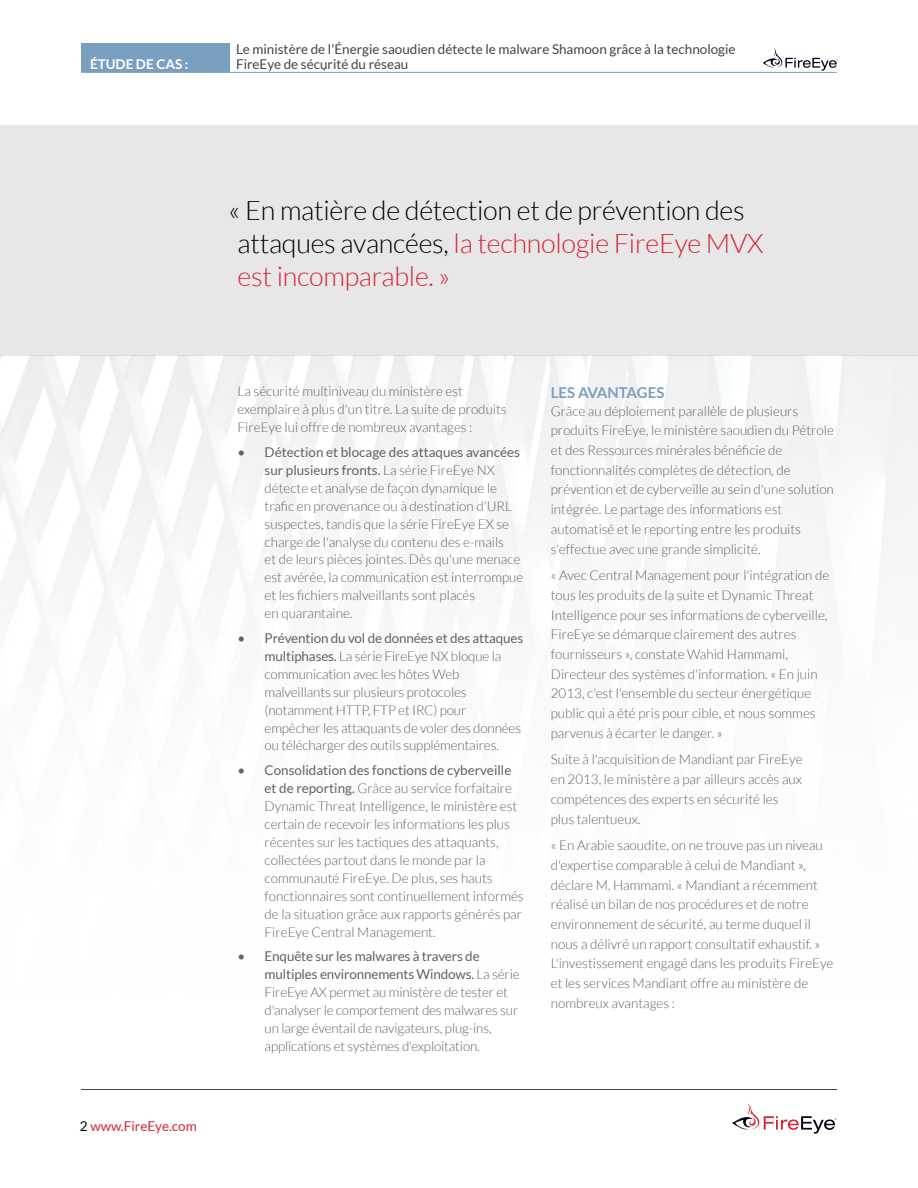
<style>
.page{position:relative;width:918px;height:1188px;background:#fff}
.page>*{position:absolute;margin:0;border:0;box-sizing:border-box;transform-origin:0 0}
.t1{font:300 27px/33px "Lato";letter-spacing:-.01em;color:#000}
.t2{font:700 15px "Lato";color:#79a0c1}
.t3{font:300 13.5px/18px "Lato";color:#616161}
.t4{font:13.5px/15px "Lato";color:#444346}
.t5{font:13.5px "Lato";color:#d82435}
.t6{font:700 13.5px "Lato";color:#fff}
.s1{color:#d82435}
.s2{color:#000}
.s3{font-weight:400}
</style>
<div class="page">
<hr style="left:81px;top:72px;width:756px;height:1px;background:#79a0c1">
<div style="left:81px;top:43px;width:149px;height:29px;background:#79a0c1"></div>
<svg style="left:763px;top:49px;width:75px;height:22px"></svg>
<div style="left:0;top:125px;width:918px;height:231px;background:#e7e7e8"></div>
<hr style="left:81px;top:1089px;width:756px;height:1px;background:#444346">
<svg style="left:732px;top:1103px;width:104px;height:31px"></svg>
<p class="t4" style="left:236px;top:41px;width:501px">Le ministère de l'Énergie saoudien détecte le malware Shamoon grâce à la technologie<br>FireEye de sécurité du réseau</p>
<p class="t6" style="left:90px;top:56px;width:100px">ÉTUDE DE CAS :</p>
<p class="t4" style="left:238px;top:55px;width:303px">At labo entur qu a estia nullore consenist Labo Dem</p>
<h1 class="t1" style="left:238px;top:194px;width:527px;text-indent:-9px">« En matière de détection et de prévention des attaques avancées, <span class="s1">la technologie FireEye MVX est incomparable. »</span></h1>
<p class="t5" style="left:80px;top:1118px;width:118px"><span class="s2">2</span> www.FireEye.com</p>
<p class="t3" style="left:238px;top:383px;width:271px">La sécurité multiniveau du ministère est exemplaire à plus d'un titre. La suite de produits<br>FireEye lui offre de nombreux avantages :</p>
<p class="t3" style="left:265px;top:443px;width:260px;text-indent:-27px"><span class="s3">• Détection et blocage des attaques avancées sur plusieurs fronts.</span> La série FireEye NX détecte et analyse de façon dynamique le trafic en provenance ou à destination d'URL suspectes, tandis que la série FireEye EX se charge de l'analyse du contenu des e-mails<br>et de leurs pièces jointes. Dès qu'une menace est avérée, la communication est interrompue et les fichiers malveillants sont placés<br>en quarantaine.</p>
<p class="t3" style="left:265px;top:629px;width:260px;text-indent:-27px"><span class="s3">• Prévention du vol de données et des attaques multiphases.</span> La série FireEye NX bloque la communication avec les hôtes Web malveillants sur plusieurs protocoles (notamment HTTP, FTP et IRC) pour empêcher les attaquants de voler des données ou télécharger des outils supplémentaires.</p>
<p class="t3" style="left:265px;top:761px;width:261px;text-indent:-27px"><span class="s3">• Consolidation des fonctions de cyberveille et de reporting.</span> Grâce au service forfaitaire Dynamic Threat Intelligence, le ministère est certain de recevoir les informations les plus récentes sur les tactiques des attaquants, collectées partout dans le monde par la communauté FireEye. De plus, ses hauts fonctionnaires sont continuellement informés de la situation grâce aux rapports générés par FireEye Central Management.</p>
<p class="t3" style="left:265px;top:947px;width:257px;text-indent:-27px"><span class="s3">• Enquête sur les malwares à travers de multiples environnements Windows.</span> La série FireEye AX permet au ministère de tester et d'analyser le comportement des malwares sur un large éventail de navigateurs, plug-ins, applications et systèmes d'exploitation.</p>
<p class="t2" style="left:551px;top:384px;width:115px">LES AVANTAGES</p>
<p class="t3" style="left:551px;top:401px;width:285px;line-height:19.8px">Grâce au déploiement parallèle de plusieurs produits FireEye, le ministère saoudien du Pétrole et des Ressources minérales bénéficie de fonctionnalités complètes de détection, de prévention et de cyberveille au sein d'une solution intégrée. Le partage des informations est automatisé et le reporting entre les produits s'effectue avec une grande simplicité.</p>
<p class="t3" style="left:551px;top:565px;width:280px;line-height:19.8px">« Avec Central Management pour l'intégration de tous les produits de la suite et Dynamic Threat Intelligence pour ses informations de cyberveille, FireEye se démarque clairement des autres fournisseurs », constate Wahid Hammami, Directeur des systèmes d'information. « En juin 2013, c'est l'ensemble du secteur énergétique public qui a été pris pour cible, et nous sommes parvenus à écarter le danger. »</p>
<p class="t3" style="left:551px;top:750px;width:253px;line-height:19.8px">Suite à l'acquisition de Mandiant par FireEye en 2013, le ministère a par ailleurs accès aux compétences des experts en sécurité les plus talentueux.</p>
<p class="t3" style="left:551px;top:835px;width:284px;line-height:19.8px">« En Arabie saoudite, on ne trouve pas un niveau d'expertise comparable à celui de Mandiant », déclare M. Hammami. « Mandiant a récemment réalisé un bilan de nos procédures et de notre environnement de sécurité, au terme duquel il nous a délivré un rapport consultatif exhaustif. » L'investissement engagé dans les produits FireEye et les services Mandiant offre au ministère de nombreux avantages :</p>
</div>
